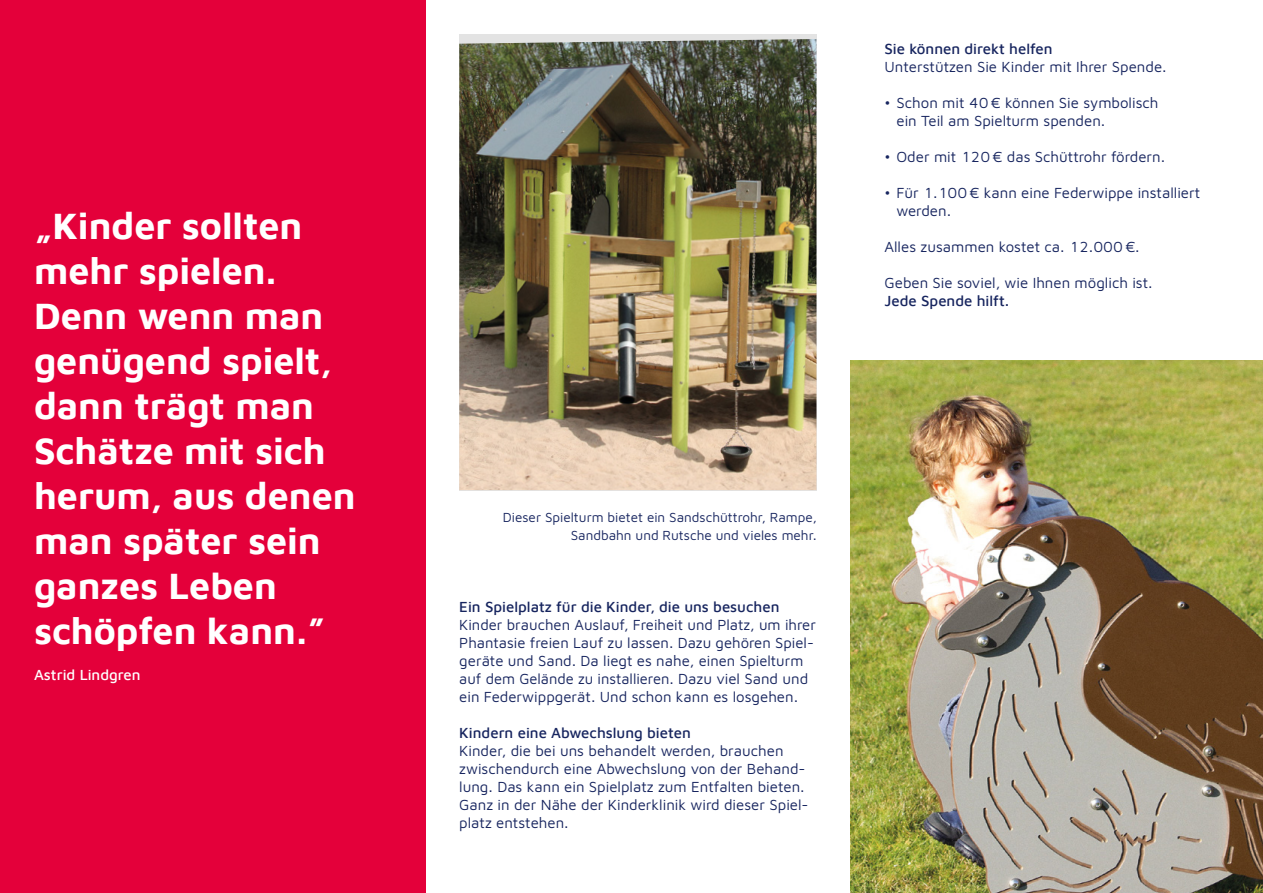
<style>
.page{position:relative;width:1263px;height:893px;background:#fff}
.page>*{position:absolute;margin:0;border:0;box-sizing:border-box;transform-origin:0 0}
.t1{font:700 37.5px/45px "Maven Johanniter";color:#fff}
.t2{font:15px/18px "Maven Johanniter";color:#17255f}
.t3{font:500 15px "Maven Johanniter";color:#17255f}
.t4{font:500 15px "Maven Johanniter";color:#fff}
.t5{font:13.5px/18px "Maven Johanniter";color:#17255f;text-align:right}
</style>
<div class="page">
<div style="left:0;top:0;width:425px;height:893px;background:#e4003a"></div>
<img style="left:850px;top:360px;width:413px;height:533px">
<img style="left:459px;top:39px;width:357px;height:451px">
<h1 class="t1" style="left:34px;top:201px;width:323px">„Kinder sollten mehr spielen.<br>Denn wenn man genügend spielt, dann trägt man<br>Schätze mit sich herum, aus denen man später sein ganzes Leben schöpfen kann.</h1>
<h1 class="t1" style="left:307px;top:584px;width:20px">„</h1>
<p class="t4" style="left:34px;top:665px;width:108px">Astrid Lindgren</p>
<p class="t3" style="left:884px;top:38px;width:170px">Sie können direkt helfen</p>
<p class="t2" style="left:884px;top:57px;width:284px">Unterstützen Sie Kinder mit Ihrer Spende.</p>
<p class="t2" style="left:896px;top:93px;width:264px;text-indent:-12px">• Schon mit 40 € können Sie symbolisch ein Teil am Spielturm spenden.</p>
<p class="t2" style="left:884px;top:147px;width:282px">• Oder mit 120 € das Schüttrohr fördern.</p>
<p class="t2" style="left:896px;top:183px;width:305px;text-indent:-12px">• Für 1.100 € kann eine Federwippe installiert werden.</p>
<p class="t2" style="left:884px;top:237px;width:257px">Alles zusammen kostet ca. 12.000 €.</p>
<p class="t2" style="left:884px;top:273px;width:270px">Geben Sie soviel, wie Ihnen möglich ist.</p>
<p class="t3" style="left:884px;top:290px;width:126px">Jede Spende hilft.</p>
<p class="t5" style="left:503px;top:508px;width:315px">Dieser Spielturm bietet ein Sandschüttrohr, Rampe,<br>Sandbahn und Rutsche und vieles mehr.</p>
<p class="t3" style="left:459px;top:596px;width:322px">Ein Spielplatz für die Kinder, die uns besuchen</p>
<p class="t2" style="left:459px;top:615px;width:358px">Kinder brauchen Auslauf, Freiheit und Platz, um ihrer Phantasie freien Lauf zu lassen. Dazu gehören Spiel&shy;geräte und Sand. Da liegt es nahe, einen Spielturm auf dem Gelände zu installieren. Dazu viel Sand und ein Federwippgerät. Und schon kann es losgehen.</p>
<p class="t3" style="left:459px;top:722px;width:233px">Kindern eine Abwechslung bieten</p>
<p class="t2" style="left:459px;top:741px;width:351px">Kinder, die bei uns behandelt werden, brauchen zwischendurch eine Abwechslung von der Behand&shy;lung. Das kann ein Spielplatz zum Entfalten bieten.<br>Ganz in der Nähe der Kinderklinik wird dieser Spiel&shy;platz entstehen.</p>
</div>
